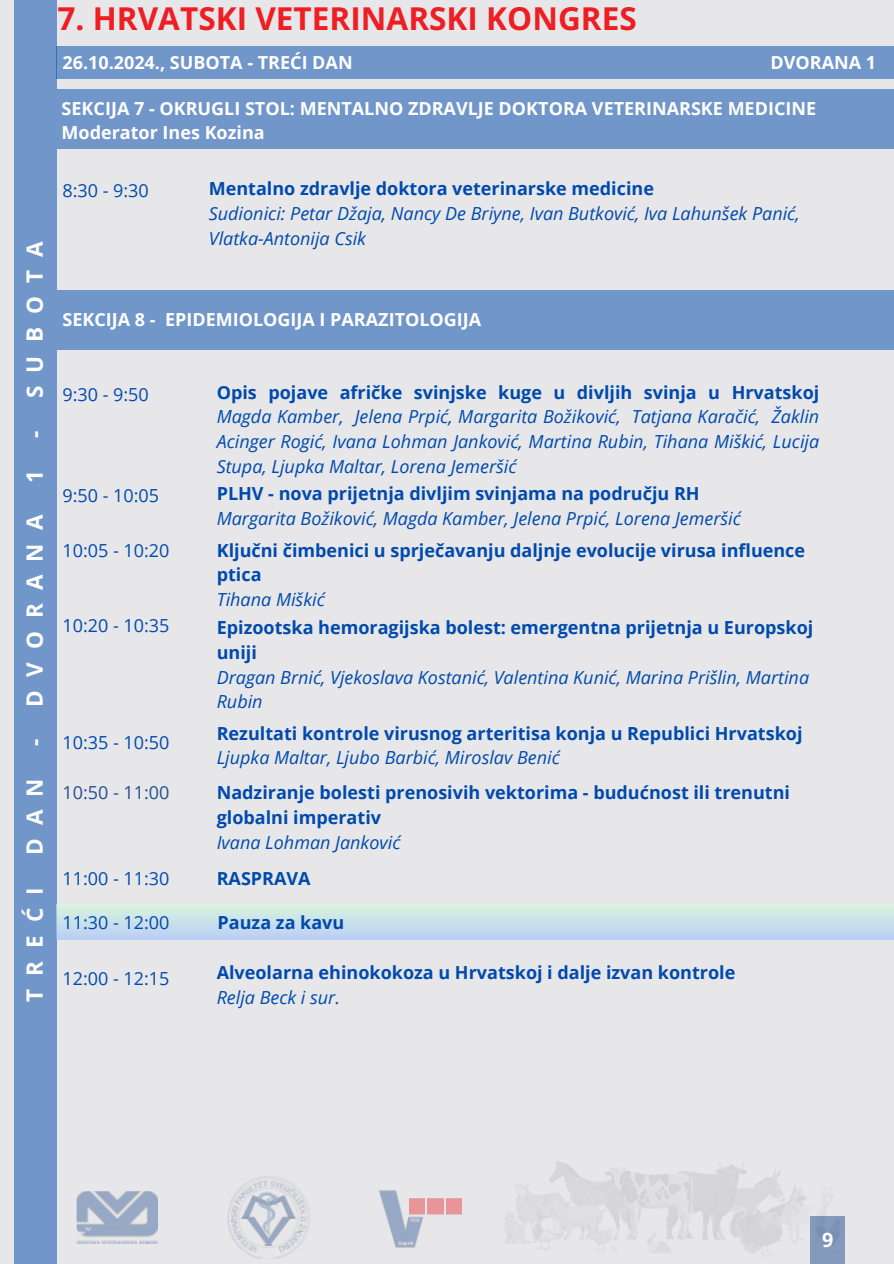
<style>
.page{position:relative;width:894px;height:1264px;background:#fff}
.page>*{position:absolute;margin:0;border:0;box-sizing:border-box;transform-origin:0 0}
.t1{font:700 31.5px "Open Sans";color:#ed1e24}
.t2{font:700 22.5px "Open Sans";letter-spacing:.585em;color:#fff}
.t3{font:700 19.65px "Open Sans";color:#fff}
.t4{font:700 18px/24.8px "Open Sans";color:#004aad}
.t5{font:italic 18px/24.8px "Open Sans";color:#004aad}
.t6{font:700 18px/24.8px "Open Sans";color:#fff}
.t7{font:18px "Open Sans";color:#004aad}
.t8{font:18px "Open Sans";color:#245092}
</style>
<div class="page">
<div style="left:0;top:0;width:893px;height:1263px;background:#e7e7e9"></div>
<div style="left:14px;top:0;width:42px;height:1263px;background:#7196ca"></div>
<img style="left:505px;top:1161px;width:327px;height:94px">
<img style="left:77px;top:1191px;width:81px;height:52px">
<img style="left:227px;top:1176px;width:83px;height:82px">
<img style="left:231px;top:1180px;width:75px;height:72px">
<img style="left:278px;top:1231px;width:23px;height:20px">
<img style="left:379px;top:1190px;width:45px;height:57px">
<div style="left:57px;top:46px;width:836px;height:33px;background:#7196ca"></div>
<div style="left:57px;top:89px;width:836px;height:59px;background:#7196ca"></div>
<div style="left:57px;top:290px;width:836px;height:59px;background:#7196ca"></div>
<svg style="left:56px;top:904px;width:837px;height:35px;background:#c9e1e9"></svg>
<div style="left:810px;top:1215px;width:35px;height:48px;background:#839abc"></div>
<h1 class="t1" style="left:57px;top:-4px;width:580px">7. HRVATSKI VETERINARSKI KONGRES</h1>
<p class="t6" style="left:62px;top:50px;width:291px">26.10.2024., SUBOTA - TREĆI DAN</p>
<p class="t6" style="left:770px;top:50px;width:107px">DVORANA 1</p>
<p class="t6" style="left:62px;top:95px;width:755px">SEKCIJA 7 - OKRUGLI STOL: MENTALNO ZDRAVLJE DOKTORA VETERINARSKE MEDICINE<br>Moderator Ines Kozina</p>
<p class="t2" style="left:19px;top:437px;width:198px;rotate:-90deg">- SUBOTA</p>
<p class="t2" style="left:19px;top:482px;width:14px;rotate:-90deg">1</p>
<p class="t2" style="left:19px;top:746px;width:233px;rotate:-90deg">- DVORANA</p>
<p class="t2" style="left:19px;top:855px;width:78px;rotate:-90deg">DAN</p>
<p class="t2" style="left:19px;top:1002px;width:116px;rotate:-90deg">TREĆI</p>
<p class="t7" style="left:62px;top:178px;width:88px">8:30 - 9:30</p>
<p class="t4" style="left:209px;top:176px;width:446px">Mentalno zdravlje doktora veterinarske medicine</p>
<p class="t5" style="left:209px;top:201px;width:592px">Sudionici: Petar Džaja, Nancy De Briyne, Ivan Butković, Iva Lahunšek Panić,<br>Vlatka-Antonija Csik</p>
<p class="t6" style="left:62px;top:307px;width:420px">SEKCIJA 8 - EPIDEMIOLOGIJA I PARAZITOLOGIJA</p>
<p class="t7" style="left:62px;top:382px;width:88px">9:30 - 9:50</p>
<p class="t7" style="left:62px;top:483px;width:98px">9:50 - 10:05</p>
<p class="t7" style="left:62px;top:537px;width:108px">10:05 - 10:20</p>
<p class="t7" style="left:62px;top:613px;width:108px">10:20 - 10:35</p>
<p class="t7" style="left:62px;top:730px;width:108px">10:35 - 10:50</p>
<p class="t8" style="left:62px;top:779px;width:108px">10:50 - 11:00</p>
<p class="t4" style="left:217px;top:379px;width:604px">Opis pojave afričke svinjske kuge u divljih svinja u Hrvatskoj</p>
<p class="t5" style="left:217px;top:404px;width:604px;text-align:justify">Magda Kamber, Jelena Prpić, Margarita Božiković, Tatjana Karačić, Žaklin Acinger Rogić, Ivana Lohman Janković, Martina Rubin, Tihana Miškić, Lucija Stupa, Ljupka Maltar, Lorena Jemeršić</p>
<p class="t4" style="left:217px;top:481px;width:484px">PLHV - nova prijetnja divljim svinjama na području RH</p>
<p class="t5" style="left:217px;top:505px;width:525px">Margarita Božiković, Magda Kamber, Jelena Prpić, Lorena Jemeršić</p>
<p class="t4" style="left:217px;top:537px;width:589px">Ključni čimbenici u sprječavanju daljnje evolucije virusa influence ptica</p>
<p class="t5" style="left:217px;top:586px;width:109px">Tihana Miškić</p>
<p class="t4" style="left:217px;top:614px;width:598px">Epizootska hemoragijska bolest: emergentna prijetnja u Europskoj uniji</p>
<p class="t5" style="left:217px;top:664px;width:593px">Dragan Brnić, Vjekoslava Kostanić, Valentina Kunić, Marina Prišlin, Martina<br>Rubin</p>
<p class="t4" style="left:217px;top:720px;width:587px">Rezultati kontrole virusnog arteritisa konja u Republici Hrvatskoj</p>
<p class="t5" style="left:217px;top:745px;width:344px">Ljupka Maltar, Ljubo Barbić, Miroslav Benić</p>
<p class="t4" style="left:217px;top:779px;width:574px">Nadziranje bolesti prenosivih vektorima - budućnost ili trenutni globalni imperativ</p>
<p class="t5" style="left:217px;top:829px;width:185px">Ivana Lohman Janković</p>
<p class="t7" style="left:62px;top:865px;width:108px">11:00 - 11:30</p>
<p class="t4" style="left:217px;top:865px;width:95px">RASPRAVA</p>
<p class="t7" style="left:62px;top:909px;width:108px">11:30 - 12:00</p>
<p class="t4" style="left:217px;top:909px;width:128px">Pauza za kavu</p>
<p class="t7" style="left:62px;top:966px;width:108px">12:00 - 12:15</p>
<p class="t4" style="left:217px;top:960px;width:520px">Alveolarna ehinokokoza u Hrvatskoj i dalje izvan kontrole</p>
<p class="t5" style="left:217px;top:984px;width:125px">Relja Beck i sur.</p>
<p class="t3" style="left:822px;top:1225px;width:13px">9</p>
</div>
